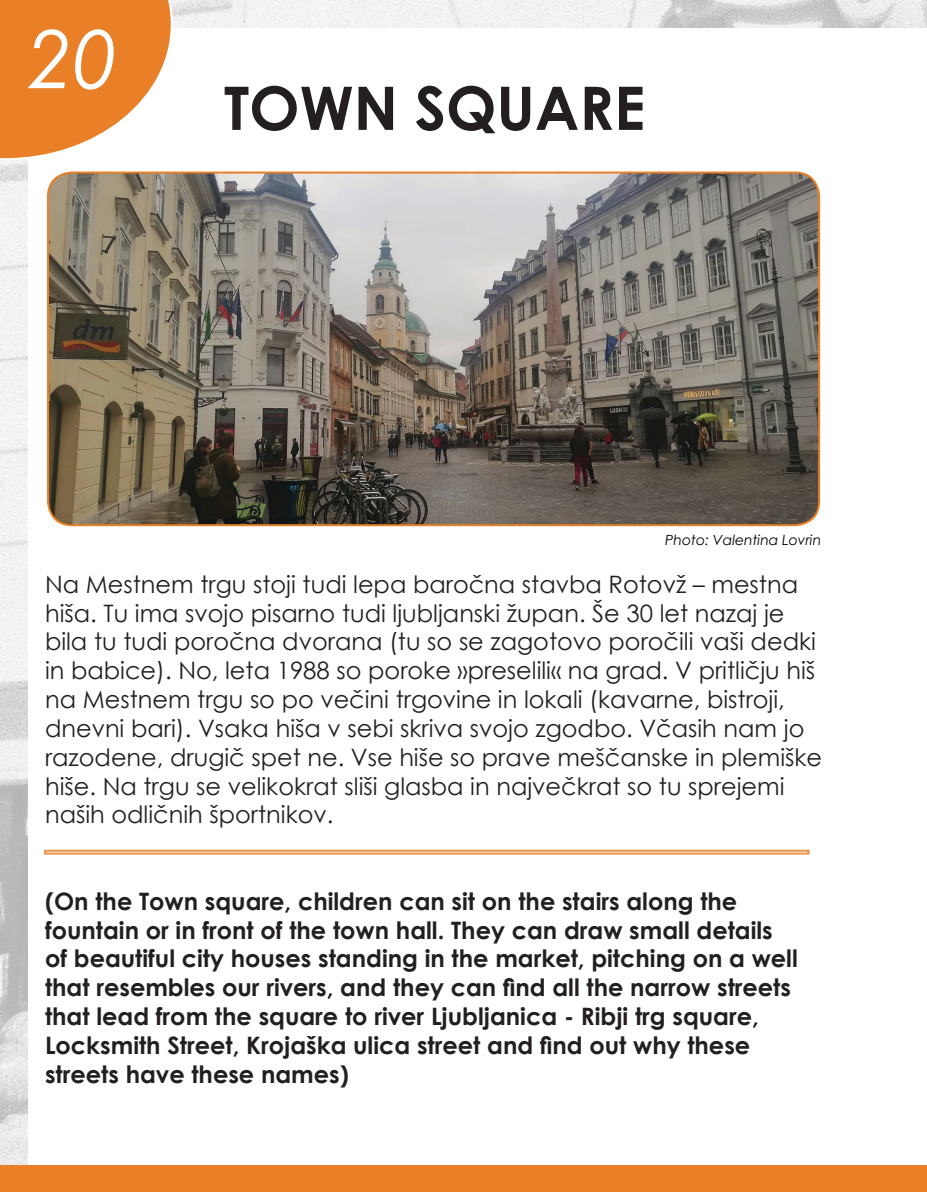
<style>
.page{position:relative;width:927px;height:1192px;background:#fff}
.page>*{position:absolute;margin:0;border:0;box-sizing:border-box;transform-origin:0 0}
.Paragraph_Style_1{font:italic 80px "Century Gothic";color:#fff}
.Paragraph_Style_2{font:700 60px "Century Gothic";color:#231f20}
.Paragraph_Style_1-2{font:24px/28.8px "Century Gothic";color:#231f20}
.Paragraph_Style_1-3{font:700 24px/28.8px "Century Gothic";color:#231f20}
.t1{font:italic 14px "Century Gothic";color:#000}
</style>
<div class="page">
<img style="left:0;top:0;width:927px;height:1165px">
<hr style="left:924px;top:28px;width:3px;height:1164px;background:#fff">
<div style="left:28px;top:28px;width:896px;height:1164px;background:#fff"></div>
<div style="left:0;top:1165px;width:927px;height:27px;background:#e98027"></div>
<img style="left:48px;top:174px;width:771px;height:351px">
<div style="left:47px;top:171px;width:773px;height:355px;border:2px solid #e98027;border-radius:24px"></div>
<svg style="left:44px;top:849px;width:766px;height:6px;background:#f1b684"></svg>
<svg style="left:0;top:0;width:173px;height:160px"></svg>
<p class="Paragraph_Style_1" style="left:29px;top:3px;width:90px">20</p>
<p class="Paragraph_Style_2" style="left:224px;top:63px;width:423px">TOWN SQUARE</p>
<p class="t1" style="left:665px;top:530px;width:157px">Photo: Valentina Lovrin</p>
<p class="Paragraph_Style_1-2" style="left:45px;top:569px;width:778px">Na Mestnem trgu stoji tudi lepa baročna stavba Rotovž – mestna hiša. Tu ima svojo pisarno tudi ljubljanski župan. Še 30 let nazaj je bila tu tudi poročna dvorana (tu so se zagotovo poročili vaši dedki in babice). No, leta 1988 so poroke »preselili« na grad. V pritličju hiš na Mestnem trgu so po večini trgovine in lokali (kavarne, bistroji, dnevni bari). Vsaka hiša v sebi skriva svojo zgodbo. Včasih nam jo razodene, drugič spet ne. Vse hiše so prave meščanske in plemiške hiše. Na trgu se velikokrat sliši glasba in največkrat so tu sprejemi naših odličnih športnikov.</p>
<p class="Paragraph_Style_1-3" style="left:45px;top:885px;width:754px">(On the Town square, children can sit on the stairs along the fountain or in front of the town hall. They can draw small details of beautiful city houses standing in the market, pitching on a well that resembles our rivers, and they can find all the narrow streets that lead from the square to river Ljubljanica - Ribji trg square, Locksmith Street, Krojaška ulica street and find out why these streets have these names)</p>
</div>
